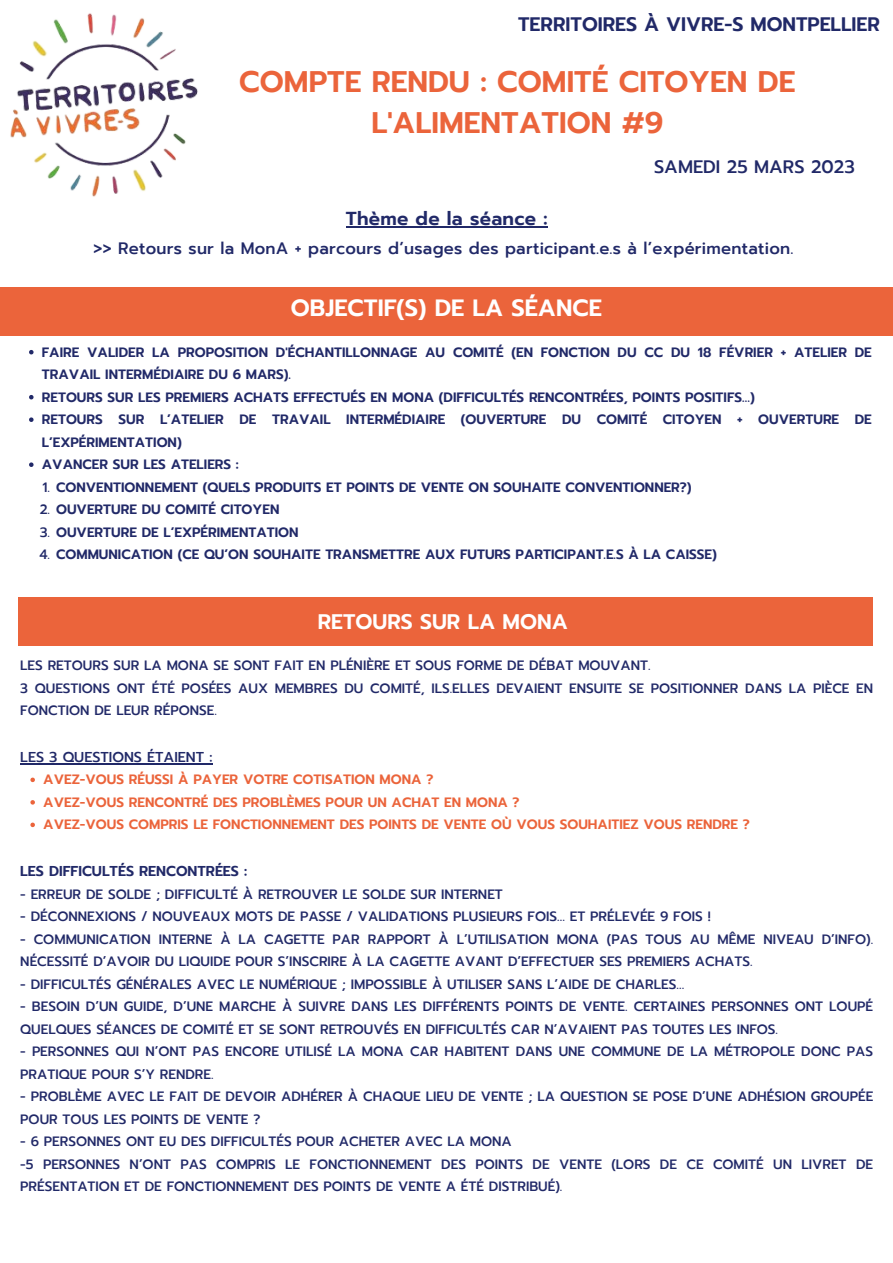
<style>
.page{position:relative;width:893px;height:1263px;background:#fff}
.page>*{position:absolute;margin:0;border:0;box-sizing:border-box;transform-origin:0 0}
.t1{font:600 29.7px/40.9px "Prompt";color:#eb643b;text-align:center}
.t2{font:600 23.48px "Prompt";color:#fff}
.t3{font:600 21px "Prompt";color:#fff}
.t4{font:600 19.5px "Prompt";color:#212968}
.t5{font:600 18.75px "Prompt";letter-spacing:.015em;color:#212968}
.t6{font:500 18px "Prompt";color:#212968}
.t7{font:500 16.5px "Prompt";letter-spacing:.015em;color:#212968}
.t8{font:600 14.25px "Prompt";color:#212968}
.t9{font:500 14.25px "Prompt";color:#212968}
.t10{font:500 13.5px/22.5px "Prompt";color:#212968}
.t11{font:600 13.5px/22.5px "Prompt";color:#212968}
.t12{font:600 13.5px/22.5px "Prompt";color:#eb643b}
.s1{font-weight:500}
</style>
<div class="page">
<img style="left:10px;top:13px;width:188px;height:184px">
<hr style="left:346px;top:226px;width:202px;height:2px;background:#212968">
<div style="left:0;top:287px;width:893px;height:48px;background:#eb643b"></div>
<svg style="left:29px;top:350px;width:5px;height:4px"></svg>
<svg style="left:29px;top:395px;width:5px;height:4px"></svg>
<svg style="left:29px;top:417px;width:5px;height:5px"></svg>
<svg style="left:29px;top:462px;width:5px;height:5px"></svg>
<div style="left:18px;top:597px;width:854px;height:48px;background:#eb643b"></div>
<svg style="left:30px;top:777px;width:5px;height:5px"></svg>
<svg style="left:30px;top:800px;width:5px;height:4px"></svg>
<svg style="left:30px;top:822px;width:5px;height:5px"></svg>
<hr style="left:20px;top:763px;width:192px;height:1px;background:#212968">
<h3 class="t4" style="left:518px;top:10px;width:363px">TERRITOIRES À VIVRE-S MONTPELLIER</h3>
<h1 class="t1" style="left:239px;top:62px;width:557px">COMPTE RENDU : COMITÉ CITOYEN DE<br>L'ALIMENTATION #9</h1>
<h3 class="t6" style="left:654px;top:154px;width:202px">SAMEDI 25 MARS 2023</h3>
<h3 class="t5" style="left:346px;top:204px;width:203px">Thème de la séance :</h3>
<p class="t7" style="left:93px;top:236px;width:701px">&gt;&gt; Retours sur la MonA + parcours d’usages des participant.e.s à l’expérimentation.</p>
<h2 class="t2" style="left:291px;top:290px;width:312px">OBJECTIF(S) DE LA SÉANCE</h2>
<p class="t11" style="left:42px;top:341px;width:831px">FAIRE VALIDER LA PROPOSITION D'ÉCHANTILLONNAGE AU COMITÉ (EN FONCTION DU CC DU 18 FÉVRIER + ATELIER DE TRAVAIL INTERMÉDIAIRE DU 6 MARS).<br>RETOURS SUR LES PREMIERS ACHATS EFFECTUÉS EN MONA (DIFFICULTÉS RENCONTRÉES, POINTS POSITIFS…)<br>RETOURS SUR L’ATELIER DE TRAVAIL INTERMÉDIAIRE (OUVERTURE DU COMITÉ CITOYEN + OUVERTURE DE L’EXPÉRIMENTATION)<br>AVANCER SUR LES ATELIERS :</p>
<p class="t11" style="left:43px;top:476px;width:650px"><span class="s1">1.</span> CONVENTIONNEMENT (QUELS PRODUITS ET POINTS DE VENTE ON SOUHAITE CONVENTIONNER?)</p>
<p class="t11" style="left:40px;top:498px;width:241px"><span class="s1">2.</span> OUVERTURE DU COMITÉ CITOYEN</p>
<p class="t11" style="left:40px;top:521px;width:260px"><span class="s1">3.</span> OUVERTURE DE L’EXPÉRIMENTATION</p>
<p class="t11" style="left:39px;top:543px;width:679px"><span class="s1">4.</span> COMMUNICATION (CE QU’ON SOUHAITE TRANSMETTRE AUX FUTURS PARTICIPANT.E.S À LA CAISSE)</p>
<h3 class="t3" style="left:318px;top:606px;width:252px">RETOURS SUR LA MONA</h3>
<p class="t10" style="left:20px;top:654px;width:854px">LES RETOURS SUR LA MONA SE SONT FAIT EN PLÉNIÈRE ET SOUS FORME DE DÉBAT MOUVANT.<br>3 QUESTIONS ONT ÉTÉ POSÉES AUX MEMBRES DU COMITÉ, ILS.ELLES DEVAIENT ENSUITE SE POSITIONNER DANS LA PIÈCE EN<br>FONCTION DE LEUR RÉPONSE.</p>
<p class="t9" style="left:20px;top:746px;width:194px">LES 3 QUESTIONS ÉTAIENT :</p>
<p class="t12" style="left:43px;top:768px;width:708px">AVEZ-VOUS RÉUSSI À PAYER VOTRE COTISATION MONA ?<br>AVEZ-VOUS RENCONTRÉ DES PROBLÈMES POUR UN ACHAT EN MONA ?<br>AVEZ-VOUS COMPRIS LE FONCTIONNEMENT DES POINTS DE VENTE OÙ VOUS SOUHAITIEZ VOUS RENDRE ?</p>
<p class="t8" style="left:20px;top:860px;width:228px">LES DIFFICULTÉS RENCONTRÉES :</p>
<p class="t10" style="left:20px;top:883px;width:484px">- ERREUR DE SOLDE ; DIFFICULTÉ À RETROUVER LE SOLDE SUR INTERNET</p>
<p class="t10" style="left:20px;top:905px;width:692px">- DÉCONNEXIONS / NOUVEAUX MOTS DE PASSE / VALIDATIONS PLUSIEURS FOIS… ET PRÉLEVÉE 9 FOIS !</p>
<p class="t10" style="left:20px;top:928px;width:854px">- COMMUNICATION INTERNE À LA CAGETTE PAR RAPPORT À L’UTILISATION MONA (PAS TOUS AU MÊME NIVEAU D’INFO).<br>NÉCESSITÉ D’AVOIR DU LIQUIDE POUR S’INSCRIRE À LA CAGETTE AVANT D’EFFECTUER SES PREMIERS ACHATS.</p>
<p class="t10" style="left:20px;top:973px;width:665px">- DIFFICULTÉS GÉNÉRALES AVEC LE NUMÉRIQUE ; IMPOSSIBLE À UTILISER SANS L’AIDE DE CHARLES…</p>
<p class="t10" style="left:20px;top:995px;width:854px">- BESOIN D’UN GUIDE, D’UNE MARCHE À SUIVRE DANS LES DIFFÉRENTS POINTS DE VENTE. CERTAINES PERSONNES ONT LOUPÉ<br>QUELQUES SÉANCES DE COMITÉ ET SE SONT RETROUVÉS EN DIFFICULTÉS CAR N’AVAIENT PAS TOUTES LES INFOS.</p>
<p class="t10" style="left:20px;top:1040px;width:854px">- PERSONNES QUI N’ONT PAS ENCORE UTILISÉ LA MONA CAR HABITENT DANS UNE COMMUNE DE LA MÉTROPOLE DONC PAS<br>PRATIQUE POUR S’Y RENDRE.</p>
<p class="t10" style="left:20px;top:1085px;width:854px">- PROBLÈME AVEC LE FAIT DE DEVOIR ADHÉRER À CHAQUE LIEU DE VENTE ; LA QUESTION SE POSE D’UNE ADHÉSION GROUPÉE<br>POUR TOUS LES POINTS DE VENTE ?</p>
<p class="t10" style="left:20px;top:1130px;width:854px">- 6 PERSONNES ONT EU DES DIFFICULTÉS POUR ACHETER AVEC LA MONA<br>-5 PERSONNES N’ONT PAS COMPRIS LE FONCTIONNEMENT DES POINTS DE VENTE (LORS DE CE COMITÉ UN LIVRET DE<br>PRÉSENTATION ET DE FONCTIONNEMENT DES POINTS DE VENTE A ÉTÉ DISTRIBUÉ).</p>
</div>
